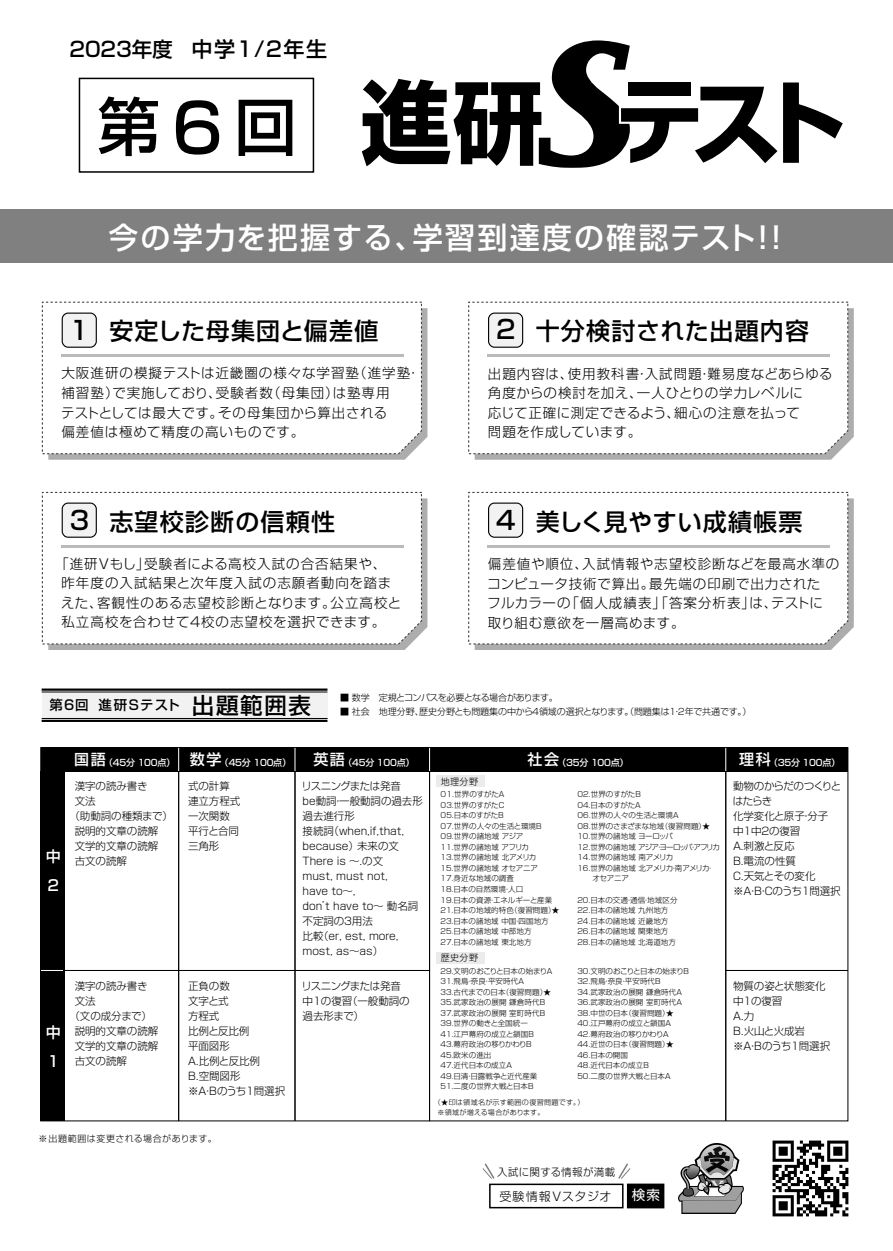
<style>
.page{position:relative;width:893px;height:1251px;background:#fff}
.page>*{position:absolute;margin:0;border:0;box-sizing:border-box;transform-origin:0 0}
.t1{font:500 63px "Shin Go Pro";color:#000}
.t2{font:500 30px "Shin Go Pro";letter-spacing:.075em;color:#fff}
.t3{font:500 25.5px "Shin Go Pro";color:#000}
.t4{font:500 24px "Shin Go Pro";letter-spacing:.05em;color:#000}
.t5{font:500 21px "Shin Go Pro";letter-spacing:.015em;color:#000}
.t6{font:500 15px/29.1px "Shin Go Pro";color:#fff}
.t7{font:300 13.5px/19.5px "Shin Go Pro";letter-spacing:.065em;color:#000}
.t8{font:500 13.5px "Shin Go Pro";letter-spacing:.065em;color:#000}
.t9{font:13.5px "Shin Go Pro";color:#fff}
.t10{font:300 12px "Shin Go Pro";letter-spacing:.035em;color:#000}
.t11{font:300 10.5px/15px "Shin Go Pro";letter-spacing:-.005em;color:#000}
.t12{font:300 10.5px/15px "Shin Go Pro";letter-spacing:-.025em;color:#000}
.t13{font:300 10.5px "Shin Go Pro";letter-spacing:.03em;color:#000}
.t14{font:500 9px "Shin Go Pro";letter-spacing:-.025em;color:#fff}
.t15{font:300 9px "Shin Go Pro";letter-spacing:-.025em;color:#000}
.t16{font:300 9px "Shin Go Pro";letter-spacing:-.055em;color:#000}
.t17{font:300 9px "Shin Go Pro";letter-spacing:.055em;color:#000}
.t18{font:300 9px "Shin Go Pro";letter-spacing:-.005em;color:#000}
.t19{font:300 7.5px/10.5px "Shin Go Pro";letter-spacing:.01em;color:#000}
.t20{font:300 7.5px/10.5px "Shin Go Pro";letter-spacing:-.02em;color:#000}
.t21{font:300 7.05px/10.5px "Shin Go Pro";letter-spacing:.03em;color:#000}
.s1{font-size:20.55px}
.s2{font-size:67.5px}
.s3{font-size:22.5px}
.s4{font-size:15px}
</style>
<div class="page">
<div style="left:0;top:209px;width:893px;height:53px;background:#808080"></div>
<svg style="left:475px;top:498px;width:379px;height:151px;background:#b3b3b3"></svg>
<svg style="left:468px;top:491px;width:381px;height:154px"></svg>
<svg style="left:475px;top:308px;width:379px;height:151px;background:#b3b3b3"></svg>
<svg style="left:468px;top:301px;width:381px;height:154px"></svg>
<div style="left:79px;top:78px;width:235px;height:95px;border:2px solid #000"></div>
<div style="left:488px;top:503px;width:35px;height:34px;background:#f2f2f2;border-radius:6px"></div>
<div style="left:488px;top:502px;width:35px;height:35px;border:1px solid #000;border-radius:6px"></div>
<div style="left:488px;top:313px;width:35px;height:34px;background:#f2f2f2;border-radius:6px"></div>
<div style="left:488px;top:312px;width:35px;height:36px;border:1px solid #000;border-radius:6px"></div>
<hr style="left:488px;top:545px;width:342px;height:2px;background:#bababa">
<hr style="left:488px;top:355px;width:342px;height:2px;background:#bababa">
<svg style="left:48px;top:498px;width:379px;height:151px;background:#b2b2b2"></svg>
<svg style="left:41px;top:491px;width:381px;height:154px"></svg>
<svg style="left:48px;top:308px;width:379px;height:151px;background:#b2b2b2"></svg>
<svg style="left:41px;top:301px;width:381px;height:154px"></svg>
<div style="left:62px;top:503px;width:34px;height:34px;background:#f2f2f2;border-radius:6px"></div>
<div style="left:62px;top:502px;width:35px;height:35px;border:1px solid #000;border-radius:6px"></div>
<div style="left:62px;top:313px;width:34px;height:34px;background:#f2f2f2;border-radius:6px"></div>
<div style="left:62px;top:312px;width:35px;height:36px;border:1px solid #000;border-radius:6px"></div>
<hr style="left:61px;top:545px;width:343px;height:2px;background:#bababa">
<hr style="left:61px;top:355px;width:343px;height:2px;background:#bababa">
<div style="left:42px;top:692px;width:285px;height:26px;background:#f2f2f2"></div>
<hr style="left:42px;top:691px;width:285px;height:1px;background:#000">
<hr style="left:42px;top:718px;width:286px;height:1px;background:#000">
<hr style="left:42px;top:688px;width:285px;height:2px;background:#000">
<hr style="left:42px;top:719px;width:285px;height:2px;background:#000">
<svg style="left:783px;top:82px;width:60px;height:81px"></svg>
<svg style="left:362px;top:40px;width:415px;height:128px"></svg>
<div style="left:489px;top:1183px;width:134px;height:25px;border:2px solid #000"></div>
<svg style="left:617px;top:1163px;width:47px;height:45px"></svg>
<svg style="left:482px;top:1163px;width:13px;height:16px"></svg>
<img style="left:678px;top:1143px;width:65px;height:70px">
<img style="left:772px;top:1140px;width:77px;height:77px">
<div style="left:436px;top:775px;width:48px;height:12px;background:#ebebeb"></div>
<div style="left:436px;top:951px;width:48px;height:12px;background:#ebebeb"></div>
<div style="left:41px;top:747px;width:806px;height:24px;background:#000"></div>
<svg style="left:178px;top:747px;width:1px;height:24px"></svg>
<svg style="left:295px;top:747px;width:1px;height:24px"></svg>
<svg style="left:429px;top:747px;width:1px;height:24px"></svg>
<svg style="left:725px;top:747px;width:1px;height:24px"></svg>
<div style="left:41px;top:771px;width:24px;height:349px;background:#000"></div>
<hr style="left:178px;top:771px;width:1px;height:349px;background:#000">
<hr style="left:295px;top:771px;width:1px;height:349px;background:#000">
<hr style="left:429px;top:771px;width:1px;height:349px;background:#000">
<hr style="left:725px;top:771px;width:1px;height:349px;background:#000">
<hr style="left:63px;top:969px;width:366px;height:1px;background:#000">
<hr style="left:725px;top:969px;width:123px;height:1px;background:#000">
<h3 class="t5" style="left:69px;top:31px;width:259px"><span class="s1">202３年度</span> 中学１/２年生</h3>
<h1 class="t1" style="left:97px;top:75px;width:201px">第<span class="s2">6</span>回</h1>
<h3 class="t3" style="left:70px;top:309px;width:21px">1</h3>
<h2 class="t2" style="left:108px;top:213px;width:684px">今の学力を把握する、学習到達度の確認テスト！！</h2>
<h3 class="t4" style="left:109px;top:311px;width:270px">安定した母集団と偏差値</h3>
<h3 class="t3" style="left:493px;top:308px;width:27px">２</h3>
<h3 class="t4" style="left:536px;top:311px;width:275px">十分検討された出題内容</h3>
<h3 class="t7" style="left:61px;top:362px;width:360px">大阪進研の模擬テストは近畿圏の様々な学習塾（進学塾・補習塾）で実施しており、受験者数（母集団）は塾専用<br>テストとしては最大です。その母集団から算出される<br>偏差値は極めて精度の高いものです。</h3>
<h3 class="t3" style="left:70px;top:499px;width:21px">3</h3>
<h3 class="t4" style="left:109px;top:502px;width:227px">志望校診断の信頼性</h3>
<h3 class="t7" style="left:61px;top:552px;width:341px;text-indent:-6px">「進研Vもし」受験者による高校入試の合否結果や、昨年度の入試結果と次年度入試の志願者動向を踏まえた、客観性のある志望校診断となります。公立高校と私立高校を合わせて４校の志望校を選択できます。</h3>
<h3 class="t7" style="left:488px;top:362px;width:346px">出題内容は、使用教科書・入試問題・難易度などあらゆる角度からの検討を加え、一人ひとりの学力レベルに<br>応じて正確に測定できるよう、細心の注意を払って<br>問題を作成しています。</h3>
<h3 class="t3" style="left:496px;top:499px;width:21px">4</h3>
<h3 class="t4" style="left:536px;top:502px;width:268px">美しく見やすい成績帳票</h3>
<h3 class="t7" style="left:487px;top:552px;width:354px">偏差値や順位、入試情報や志望校診断などを最高水準のコンピュータ技術で算出。最先端の印刷で出力された<br>フルカラーの「個人成績表」「答案分析表」は、テストに取り組む意欲を一層高めます。</h3>
<h3 class="t8" style="left:50px;top:694px;width:263px">第6回 進研Ｓテスト <span class="s3">出題範囲表</span></h3>
<p class="t16" style="left:340px;top:690px;width:219px">■ 数学　定規とコンパスを必要となる場合があります。</p>
<p class="t15" style="left:340px;top:703px;width:413px">■ 社会　地理分野、歴史分野とも問題集の中から４領域の選択となります。（問題集は１・２年で共通です。）</p>
<h3 class="t6" style="left:46px;top:839px;width:15px">中<br>２</h3>
<h3 class="t6" style="left:46px;top:1015px;width:15px">中<br>１</h3>
<p class="t14" style="left:104px;top:754px;width:188px">（45分 100点） <span class="s4">数学</span>（45分 100点）</p>
<p class="t14" style="left:313px;top:754px;width:103px"><span class="s4">英語</span>（45分 100点）</p>
<p class="t14" style="left:527px;top:754px;width:102px"><span class="s4">社会</span>（３5分 100点）</p>
<p class="t14" style="left:739px;top:754px;width:102px"><span class="s4">理科</span>（３5分 100点）</p>
<h3 class="t6" style="left:74px;top:742px;width:33px">国語</h3>
<h3 class="t11" style="left:75px;top:777px;width:74px">漢字の読み書き</h3>
<h3 class="t11" style="left:75px;top:792px;width:22px">文法</h3>
<h3 class="t11" style="left:69px;top:807px;width:105px">（助動詞の種類まで）</h3>
<h3 class="t11" style="left:75px;top:822px;width:85px">説明的文章の読解</h3>
<h3 class="t11" style="left:75px;top:837px;width:85px">文学的文章の読解</h3>
<h3 class="t11" style="left:75px;top:852px;width:54px">古文の読解</h3>
<p class="t18" style="left:441px;top:773px;width:39px">地理分野</p>
<h3 class="t11" style="left:301px;top:777px;width:124px">リスニングまたは発音<br>ｂｅ動詞・一般動詞の過去形過去進行形<br>接続詞（when,if,that, because）未来の文<br>Ｔｈere is ～.の文<br>must, must not,<br>have to～,<br>don’t have to～ 動名詞不定詞の３用法<br>比較（er, est, more, most, as～as）</h3>
<h3 class="t12" style="left:732px;top:777px;width:111px">動物のからだのつくりとはたらき<br>化学変化と原子・分子<br>中１中２の復習<br>A.刺激と反応<br>B.電流の性質<br>Ｃ．天気とその変化<br>※A・B・Ｃのうち１問選択</h3>
<h3 class="t11" style="left:188px;top:777px;width:54px">式の計算連立方程式一次関数平行と合同三角形</h3>
<p class="t20" style="left:576px;top:788px;width:145px">0２．世界のすがたＢ<br>0４．日本のすがたＡ<br>0６．世界の人々の生活と環境Ａ<br>0８．世界のさまざまな地域（復習問題）★<br>１０．世界の諸地域 ヨーロッパ<br>１２．世界の諸地域 アジア・ヨーロッパ・アフリカ<br>１４．世界の諸地域 南アメリカ<br>１６．世界の諸地域 北アメリカ・南アメリカ・　　オセアニア</p>
<p class="t19" style="left:576px;top:893px;width:103px">２０．日本の交通・通信・地域区分<br>２２．日本の諸地域 九州地方<br>２４．日本の諸地域 近畿地方<br>２６．日本の諸地域 関東地方<br>２８．日本の諸地域 北海道地方</p>
<p class="t19" style="left:576px;top:964px;width:115px">３０．文明のおこりと日本の始まりＢ<br>３２．飛鳥・奈良・平安時代Ｂ<br>３４．武家政治の展開 鎌倉時代Ａ<br>３６．武家政治の展開 室町時代Ａ<br>３８．中世の日本（復習問題）★<br>４０．江戸幕府の成立と鎖国Ａ<br>４２．幕府政治の移りかわりＡ<br>４４．近世の日本（復習問題）★<br>４６．日本の開国<br>４８．近代日本の成立Ｂ<br>５０．二度の世界大戦と日本Ａ</p>
<p class="t21" style="left:437px;top:1095px;width:149px;text-indent:-4px">（★印は領域名が示す範囲の復習問題です。）※領域が増える場合があります。</p>
<p class="t19" style="left:440px;top:788px;width:121px">01．世界のすがたＡ<br>0３．世界のすがたＣ<br>0５．日本のすがたB<br>0７．世界の人々の生活と環境Ｂ<br>0９．世界の諸地域 アジア<br>１１．世界の諸地域 アフリカ<br>１３．世界の諸地域 北アメリカ<br>１５．世界の諸地域 オセアニア<br>１７．身近な地域の調査<br>１８．日本の自然環境・人口<br>１９．日本の資源・エネルギーと産業<br>２１．日本の地域的特色（復習問題）★<br>２３．日本の諸地域 中国・四国地方<br>２５．日本の諸地域 中部地方<br>２７．日本の諸地域 東北地方</p>
<p class="t19" style="left:440px;top:964px;width:115px">２９.文明のおこりと日本の始まりＡ<br>３１．飛鳥・奈良・平安時代Ａ<br>３３．古代までの日本（復習問題）★<br>３５．武家政治の展開 鎌倉時代Ｂ<br>３７．武家政治の展開 室町時代Ｂ<br>３９．世界の動きと全国統一<br>４１．江戸幕府の成立と鎖国Ｂ<br>４３．幕府政治の移りかわりＢ<br>４５．欧米の進出<br>４７．近代日本の成立Ａ<br>４９．日清・日露戦争と近代産業<br>５１．二度の世界大戦と日本Ｂ</p>
<p class="t18" style="left:441px;top:950px;width:39px">歴史分野</p>
<h3 class="t11" style="left:302px;top:976px;width:110px">リスニングまたは発音中1の復習（一般動詞の過去形まで）</h3>
<h3 class="t11" style="left:732px;top:976px;width:100px">物質の姿と状態変化中１の復習<br>Ａ．力<br>Ｂ．火山と火成岩<br>※Ａ・Ｂのうち１問選択</h3>
<h3 class="t11" style="left:75px;top:976px;width:74px">漢字の読み書き</h3>
<h3 class="t11" style="left:75px;top:991px;width:22px">文法</h3>
<h3 class="t11" style="left:69px;top:1006px;width:84px">（文の成分まで）</h3>
<h3 class="t11" style="left:75px;top:1021px;width:85px">説明的文章の読解</h3>
<h3 class="t11" style="left:75px;top:1036px;width:85px">文学的文章の読解</h3>
<h3 class="t11" style="left:75px;top:1051px;width:54px">古文の読解</h3>
<h3 class="t11" style="left:187px;top:976px;width:100px">正負の数<br>文字と式<br>方程式<br>比例と反比例<br>平面図形<br>Ａ．比例と反比例<br>Ｂ．空間図形<br>※Ａ・Ｂのうち１問選択</h3>
<p class="t17" style="left:39px;top:1131px;width:180px">※出題範囲は変更される場合があります。</p>
<h3 class="t13" style="left:497px;top:1163px;width:120px">入試に関する情報が満載</h3>
<h3 class="t10" style="left:499px;top:1186px;width:114px">受験情報Ｖスタジオ</h3>
<h3 class="t9" style="left:632px;top:1183px;width:30px">検索</h3>
</div>
